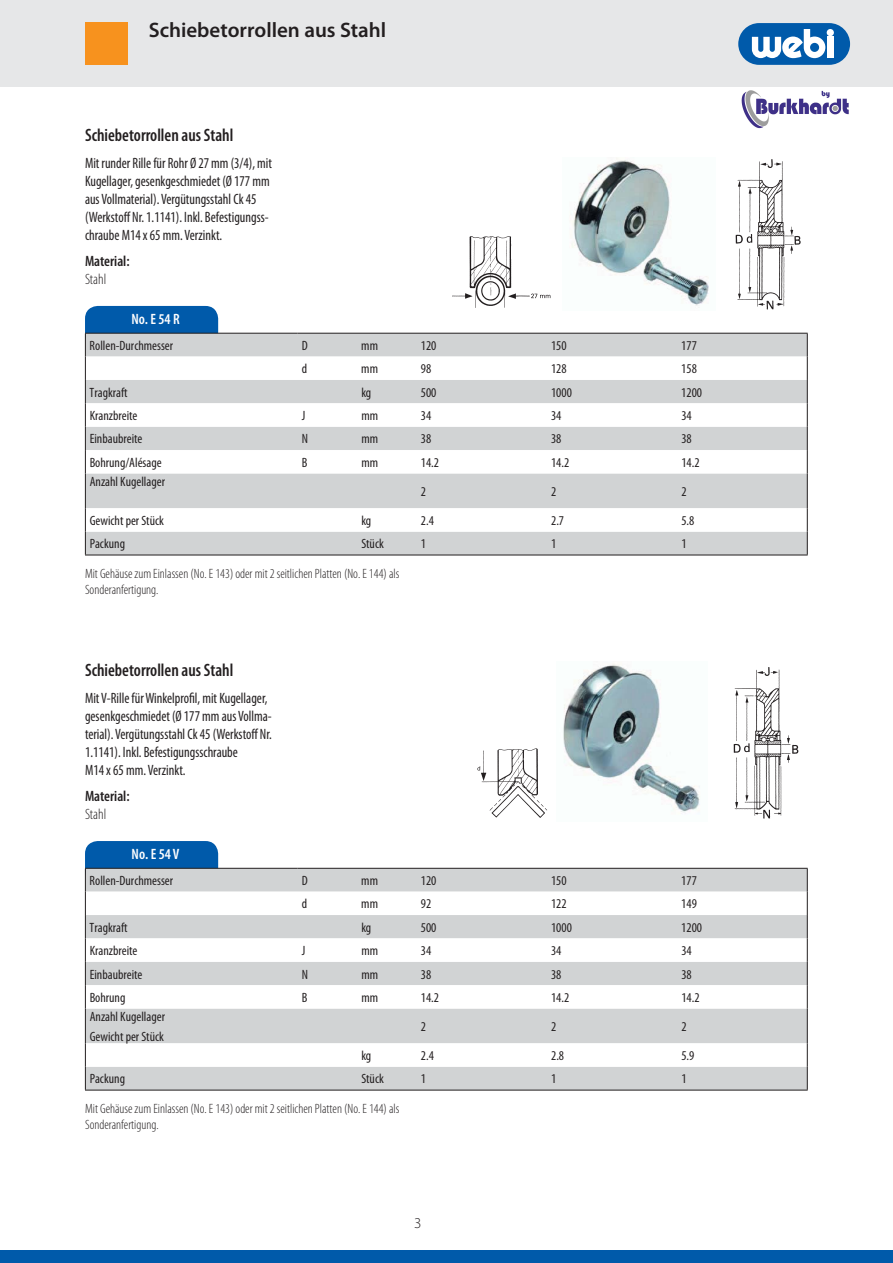
<style>
.page{position:relative;width:893px;height:1263px;background:#fff}
.page>*{position:absolute;margin:0;border:0;box-sizing:border-box;transform-origin:0 0}
.t1{font:600 21px "Myriad Pro";color:#231f20}
.t2{font:600 condensed 18px "Myriad Pro";color:#231f20;scale:.96 1}
.t3{font:condensed 15px/18px "Myriad Pro";color:#231f20;scale:.93 1}
.t4{font:600 condensed 15px "Myriad Pro";color:#231f20}
.t5{font:600 condensed 15px "Myriad Pro";color:#fff}
.t6{font:300 condensed 15px "Myriad Pro";color:#231f20}
.t7{font:300 15px "Myriad Pro";color:#231f20}
.t8{font:condensed 13.5px/19.4px "Myriad Pro";color:#231f20}
.t9{font:300 condensed 13.5px/16.2px "Myriad Pro";color:#231f20}
</style>
<div class="page">
<div style="left:0;top:0;width:893px;height:86px;background:#e6e7e8"></div>
<div style="left:738px;top:23px;width:112px;height:42px;background:#005aaa;border-radius:21px"></div>
<div style="left:827px;top:29px;width:7px;height:7px;background:#fff;border-radius:50%"></div>
<div style="left:827px;top:37px;width:6px;height:21px;background:#fff"></div>
<svg style="left:752px;top:29px;width:73px;height:29px"></svg>
<div style="left:85px;top:23px;width:43px;height:42px;background:#f7921e"></div>
<div style="left:0;top:1250px;width:893px;height:13px;background:#005aaa"></div>
<div style="left:85px;top:306px;width:133px;height:43px;background:#005aaa;border-radius:13px"></div>
<div style="left:85px;top:841px;width:133px;height:43px;background:#005aaa;border-radius:13px"></div>
<div style="left:86px;top:334px;width:721px;height:221px;background:#d1d3d4"></div>
<svg style="left:86px;top:357px;width:721px;height:175px"></svg>
<hr style="left:85px;top:333px;width:213px;height:1px;background:#231f20">
<hr style="left:298px;top:333px;width:510px;height:1px;background:#231f20">
<svg style="left:85px;top:334px;width:1px;height:139px"></svg>
<svg style="left:807px;top:334px;width:1px;height:139px"></svg>
<hr style="left:85px;top:473px;width:1px;height:35px;background:#231f20">
<hr style="left:807px;top:473px;width:1px;height:35px;background:#231f20">
<svg style="left:85px;top:508px;width:1px;height:47px"></svg>
<svg style="left:807px;top:508px;width:1px;height:47px"></svg>
<hr style="left:85px;top:555px;width:723px;height:1px;background:#231f20">
<div style="left:86px;top:869px;width:721px;height:221px;background:#d1d3d4"></div>
<svg style="left:86px;top:892px;width:721px;height:175px"></svg>
<hr style="left:85px;top:868px;width:213px;height:1px;background:#231f20">
<hr style="left:298px;top:868px;width:510px;height:1px;background:#231f20">
<svg style="left:85px;top:869px;width:1px;height:140px"></svg>
<svg style="left:807px;top:869px;width:1px;height:140px"></svg>
<hr style="left:85px;top:1009px;width:1px;height:34px;background:#231f20">
<hr style="left:807px;top:1009px;width:1px;height:34px;background:#231f20">
<svg style="left:85px;top:1043px;width:1px;height:47px"></svg>
<svg style="left:807px;top:1043px;width:1px;height:47px"></svg>
<hr style="left:85px;top:1090px;width:723px;height:1px;background:#231f20">
<img style="left:571px;top:158px;width:138px;height:148px">
<img style="left:563px;top:663px;width:137px;height:150px">
<img style="left:741px;top:90px;width:108px;height:39px">
<img style="left:735px;top:159px;width:66px;height:151px">
<img style="left:733px;top:667px;width:66px;height:152px">
<img style="left:452px;top:236px;width:99px;height:72px">
<img style="left:477px;top:748px;width:70px;height:70px">
<h1 class="t1" style="left:149px;top:18px;width:239px">Schiebetorrollen aus Stahl</h1>
<h2 class="t2" style="left:85px;top:128px;width:156px">Schiebetorrollen aus Stahl</h2>
<p class="t3" style="left:85px;top:155px;width:203px">Mit runder Rille für Rohr Ø 27 mm (3/4), mit Kugellager, gesenkgeschmiedet (Ø 177 mm aus Vollmaterial). Vergütungsstahl Ck 45 (Werkstoff Nr. 1.1141). Inkl. Befestigungss&shy;chraube M14 x 65 mm. Verzinkt.</p>
<p class="t4" style="left:85px;top:255px;width:46px">Material:</p>
<p class="t6" style="left:85px;top:273px;width:23px">Stahl</p>
<p class="t5" style="left:131px;top:313px;width:50px">No. E 54 R</p>
<p class="t8" style="left:90px;top:337px;width:85px">Rollen-Durchmesser</p>
<p class="t8" style="left:302px;top:337px;width:8px">D</p>
<p class="t8" style="left:361px;top:337px;width:18px">mm</p>
<p class="t8" style="left:421px;top:337px;width:17px">120</p>
<p class="t8" style="left:551px;top:337px;width:17px">150</p>
<p class="t8" style="left:681px;top:337px;width:17px">177</p>
<p class="t8" style="left:302px;top:360px;width:7px">d</p>
<p class="t8" style="left:361px;top:360px;width:18px">mm</p>
<p class="t8" style="left:421px;top:360px;width:12px">98</p>
<p class="t8" style="left:551px;top:360px;width:17px">128</p>
<p class="t8" style="left:681px;top:360px;width:17px">158</p>
<p class="t8" style="left:90px;top:383px;width:39px">Tragkraft</p>
<p class="t8" style="left:361px;top:383px;width:11px">kg</p>
<p class="t8" style="left:421px;top:383px;width:17px">500</p>
<p class="t8" style="left:551px;top:383px;width:22px">1000</p>
<p class="t8" style="left:681px;top:383px;width:22px">1200</p>
<p class="t8" style="left:90px;top:407px;width:49px">Kranzbreite</p>
<p class="t8" style="left:302px;top:407px;width:5px">J</p>
<p class="t8" style="left:361px;top:407px;width:18px">mm</p>
<p class="t8" style="left:421px;top:407px;width:12px">34</p>
<p class="t8" style="left:551px;top:407px;width:12px">34</p>
<p class="t8" style="left:681px;top:407px;width:12px">34</p>
<p class="t8" style="left:90px;top:430px;width:54px">Einbaubreite</p>
<p class="t8" style="left:302px;top:430px;width:8px">N</p>
<p class="t8" style="left:361px;top:430px;width:18px">mm</p>
<p class="t8" style="left:421px;top:430px;width:12px">38</p>
<p class="t8" style="left:551px;top:430px;width:12px">38</p>
<p class="t8" style="left:681px;top:430px;width:12px">38</p>
<p class="t8" style="left:302px;top:453px;width:7px">B</p>
<p class="t8" style="left:361px;top:453px;width:18px">mm</p>
<p class="t8" style="left:421px;top:453px;width:20px">14.2</p>
<p class="t8" style="left:551px;top:453px;width:20px">14.2</p>
<p class="t8" style="left:681px;top:453px;width:20px">14.2</p>
<p class="t8" style="left:421px;top:483px;width:7px">2</p>
<p class="t8" style="left:551px;top:483px;width:7px">2</p>
<p class="t8" style="left:681px;top:483px;width:7px">2</p>
<p class="t8" style="left:90px;top:453px;width:77px">Bohrung/Alésage<br>Anzahl Kugellager</p>
<p class="t8" style="left:90px;top:512px;width:76px">Gewicht per Stück</p>
<p class="t8" style="left:361px;top:512px;width:11px">kg</p>
<p class="t8" style="left:421px;top:512px;width:15px">2.4</p>
<p class="t8" style="left:551px;top:512px;width:15px">2.7</p>
<p class="t8" style="left:681px;top:512px;width:15px">5.8</p>
<p class="t8" style="left:90px;top:535px;width:37px">Packung</p>
<p class="t8" style="left:361px;top:535px;width:24px">Stück</p>
<p class="t8" style="left:421px;top:535px;width:7px">1</p>
<p class="t8" style="left:551px;top:535px;width:7px">1</p>
<p class="t8" style="left:681px;top:535px;width:7px">1</p>
<p class="t9" style="left:85px;top:566px;width:316px">Mit Gehäuse zum Einlassen (No. E 143) oder mit 2 seitlichen Platten (No. E 144) als<br>Sonderanfertigung.</p>
<h2 class="t2" style="left:85px;top:663px;width:156px">Schiebetorrollen aus Stahl</h2>
<p class="t3" style="left:85px;top:690px;width:202px">Mit V-Rille für Winkelprofil, mit Kugellager, gesenkgeschmiedet (Ø 177 mm aus Vollma&shy;terial). Vergütungsstahl Ck 45 (Werkstoff Nr.<br>1.1141). Inkl. Befestigungsschraube<br>M14 x 65 mm. Verzinkt.</p>
<p class="t4" style="left:85px;top:791px;width:46px">Material:</p>
<p class="t6" style="left:85px;top:809px;width:23px">Stahl</p>
<p class="t5" style="left:132px;top:848px;width:49px">No. E 54 V</p>
<p class="t8" style="left:90px;top:872px;width:85px">Rollen-Durchmesser</p>
<p class="t8" style="left:302px;top:872px;width:8px">D</p>
<p class="t8" style="left:361px;top:872px;width:18px">mm</p>
<p class="t8" style="left:421px;top:872px;width:17px">120</p>
<p class="t8" style="left:551px;top:872px;width:17px">150</p>
<p class="t8" style="left:681px;top:872px;width:17px">177</p>
<p class="t8" style="left:302px;top:895px;width:7px">d</p>
<p class="t8" style="left:361px;top:895px;width:18px">mm</p>
<p class="t8" style="left:421px;top:895px;width:12px">92</p>
<p class="t8" style="left:551px;top:895px;width:17px">122</p>
<p class="t8" style="left:681px;top:895px;width:17px">149</p>
<p class="t8" style="left:90px;top:918px;width:39px">Tragkraft</p>
<p class="t8" style="left:361px;top:918px;width:11px">kg</p>
<p class="t8" style="left:421px;top:918px;width:17px">500</p>
<p class="t8" style="left:551px;top:918px;width:22px">1000</p>
<p class="t8" style="left:681px;top:918px;width:22px">1200</p>
<p class="t8" style="left:90px;top:942px;width:49px">Kranzbreite</p>
<p class="t8" style="left:302px;top:942px;width:5px">J</p>
<p class="t8" style="left:361px;top:942px;width:18px">mm</p>
<p class="t8" style="left:421px;top:942px;width:12px">34</p>
<p class="t8" style="left:551px;top:942px;width:12px">34</p>
<p class="t8" style="left:681px;top:942px;width:12px">34</p>
<p class="t8" style="left:90px;top:965px;width:54px">Einbaubreite</p>
<p class="t8" style="left:302px;top:965px;width:8px">N</p>
<p class="t8" style="left:361px;top:965px;width:18px">mm</p>
<p class="t8" style="left:421px;top:965px;width:12px">38</p>
<p class="t8" style="left:551px;top:965px;width:12px">38</p>
<p class="t8" style="left:681px;top:965px;width:12px">38</p>
<p class="t8" style="left:302px;top:989px;width:7px">B</p>
<p class="t8" style="left:361px;top:989px;width:18px">mm</p>
<p class="t8" style="left:421px;top:989px;width:20px">14.2</p>
<p class="t8" style="left:551px;top:989px;width:20px">14.2</p>
<p class="t8" style="left:681px;top:989px;width:20px">14.2</p>
<p class="t8" style="left:421px;top:1018px;width:7px">2</p>
<p class="t8" style="left:551px;top:1018px;width:7px">2</p>
<p class="t8" style="left:681px;top:1018px;width:7px">2</p>
<p class="t8" style="left:90px;top:989px;width:77px">Bohrung<br>Anzahl Kugellager<br>Gewicht per Stück</p>
<p class="t8" style="left:361px;top:1047px;width:11px">kg</p>
<p class="t8" style="left:421px;top:1047px;width:15px">2.4</p>
<p class="t8" style="left:551px;top:1047px;width:15px">2.8</p>
<p class="t8" style="left:681px;top:1047px;width:15px">5.9</p>
<p class="t8" style="left:90px;top:1070px;width:37px">Packung</p>
<p class="t8" style="left:361px;top:1070px;width:24px">Stück</p>
<p class="t8" style="left:421px;top:1070px;width:7px">1</p>
<p class="t8" style="left:551px;top:1070px;width:7px">1</p>
<p class="t8" style="left:681px;top:1070px;width:7px">1</p>
<p class="t9" style="left:85px;top:1101px;width:316px">Mit Gehäuse zum Einlassen (No. E 143) oder mit 2 seitlichen Platten (No. E 144) als<br>Sonderanfertigung.</p>
<p class="t7" style="left:414px;top:1214px;width:9px">3</p>
</div>
